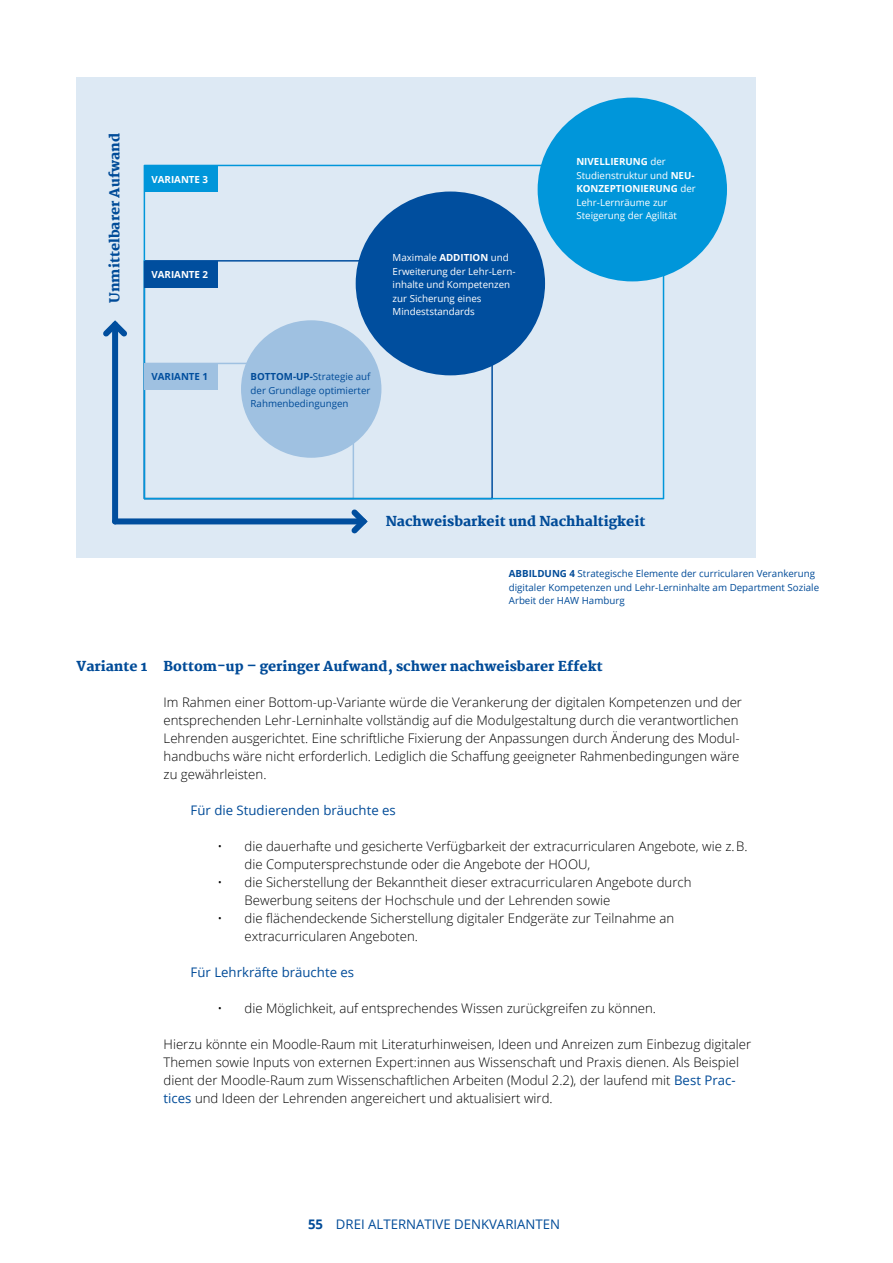
<style>
.page{position:relative;width:893px;height:1263px;background:#fff}
.page>*{position:absolute;margin:0;border:0;box-sizing:border-box;transform-origin:0 0}
.t1{font:800 13.5px "Martel";color:#004b98}
.t2{font:300 13.2px/18px "Open Sans";color:#000}
.t3{font:13.2px "Open Sans";color:#004b98}
.t4{font:9.75px/13.5px "Open Sans";color:#004b98;text-align:justify}
.t5{font:9.75px/13.5px "Open Sans";color:#fff}
.t6{font:700 9.75px "Open Sans";color:#fff}
.t7{font:700 9.75px "Open Sans";color:#004e9e}
.s1{font-weight:700}
.s2{font-weight:400;color:#004b98}
</style>
<div class="page">
<div style="left:76px;top:77px;width:679px;height:480px;background:#dde9f4"></div>
<div style="left:144px;top:165px;width:520px;height:334px;border:2px solid #0096da"></div>
<div style="left:538px;top:98px;width:189px;height:183px;background:#0096da;border-radius:50%"></div>
<div style="left:356px;top:192px;width:189px;height:183px;background:#004e9e;border-radius:50%"></div>
<div style="left:241px;top:320px;width:140px;height:138px;background:#9fc1e1;border-radius:50%"></div>
<svg style="left:103px;top:320px;width:24px;height:22px"></svg>
<div style="left:112px;top:325px;width:6px;height:196px;background:#004e9e"></div>
<svg style="left:346px;top:509px;width:22px;height:25px"></svg>
<div style="left:115px;top:518px;width:248px;height:6px;background:#004e9e"></div>
<div style="left:144px;top:363px;width:74px;height:27px;background:#9fc1e1"></div>
<div style="left:144px;top:261px;width:74px;height:26px;background:#004e9e"></div>
<div style="left:144px;top:165px;width:74px;height:27px;background:#0096da"></div>
<p class="t1" style="left:107px;top:303px;width:172px;rotate:-90deg">Unmittelbarer Aufwand</p>
<p class="t6" style="left:152px;top:176px;width:58px">VARIANTE 3</p>
<p class="t6" style="left:152px;top:270px;width:58px">VARIANTE 2</p>
<p class="t7" style="left:152px;top:373px;width:58px">VARIANTE 1</p>
<p class="t5" style="left:393px;top:252px;width:124px">Maximale <span class="s1">ADDITION</span> und<br>Erweiterung der Lehr-Lern&shy;inhalte und Kompetenzen zur Sicherung eines<br>Mindeststandards</p>
<p class="t4" style="left:251px;top:371px;width:121px"><span class="s1">BOTTOM-UP-</span>Strategie auf der Grundlage optimierter Rahmenbedingungen</p>
<p class="t5" style="left:576px;top:156px;width:121px"><span class="s1">NIVELLIERUNG</span> der<br>Studienstruktur und <span class="s1">NEU-<br>KONZEPTIONIERUNG</span> der<br>Lehr-Lernräume zur<br>Steigerung der Agilität</p>
<p class="t1" style="left:386px;top:513px;width:261px">Nachweisbarkeit und Nachhaltigkeit</p>
<p class="t4" style="left:509px;top:568px;width:312px;text-align:left"><span class="s1">ABBILDUNG 4</span> Strategische Elemente der curricularen Verankerung digitaler Kompetenzen und Lehr-Lerninhalte am Department Soziale<br>Arbeit der HAW Hamburg</p>
<p class="t1" style="left:77px;top:658px;width:72px">Variante 1</p>
<p class="t1" style="left:164px;top:658px;width:441px">Bottom-up – geringer Aufwand, schwer nachweisbarer Effekt</p>
<p class="t2" style="left:164px;top:694px;width:580px">Im Rahmen einer Bottom-up-Variante würde die Verankerung der digitalen Kompetenzen und der entsprechenden Lehr-Lerninhalte vollständig auf die Modulgestaltung durch die verantwortlichen Lehrenden ausgerichtet. Eine schriftliche Fixierung der Anpassungen durch Änderung des Modul&shy;handbuchs wäre nicht erforderlich. Lediglich die Schaffung geeigneter Rahmenbedingungen wäre zu gewährleisten.</p>
<p class="t3" style="left:191px;top:804px;width:207px">Für die Studierenden bräuchte es</p>
<p class="t2" style="left:245px;top:838px;width:505px;text-indent:-27px">• die dauerhafte und gesicherte Verfügbarkeit der extracurricularen Angebote, wie z. B. die Computersprechstunde oder die Angebote der HOOU,</p>
<p class="t2" style="left:245px;top:874px;width:448px;text-indent:-27px">• die Sicherstellung der Bekanntheit dieser extracurricularen Angebote durch<br>Bewerbung seitens der Hochschule und der Lehrenden sowie</p>
<p class="t2" style="left:245px;top:910px;width:431px;text-indent:-27px">• die flächendeckende Sicherstellung digitaler Endgeräte zur Teilnahme an extracurricularen Angeboten.</p>
<p class="t3" style="left:191px;top:966px;width:165px">Für Lehrkräfte bräuchte es</p>
<p class="t2" style="left:218px;top:1000px;width:440px">• die Möglichkeit, auf entsprechendes Wissen zurückgreifen zu können.</p>
<p class="t2" style="left:164px;top:1036px;width:589px">Hierzu könnte ein Moodle-Raum mit Literaturhinweisen, Ideen und Anreizen zum Einbezug digitaler Themen sowie Inputs von externen Expert:innen aus Wissenschaft und Praxis dienen. Als Beispiel dient der Moodle-Raum zum Wissenschaftlichen Arbeiten (Modul 2.2), der laufend mit <span class="s2">Best Prac&shy;tices</span> und Ideen der Lehrenden angereichert und aktualisiert wird.</p>
<p class="t3" style="left:308px;top:1218px;width:253px"><span class="s1">55</span> DREI ALTERNATIVE DENKVARIANTEN</p>
</div>
